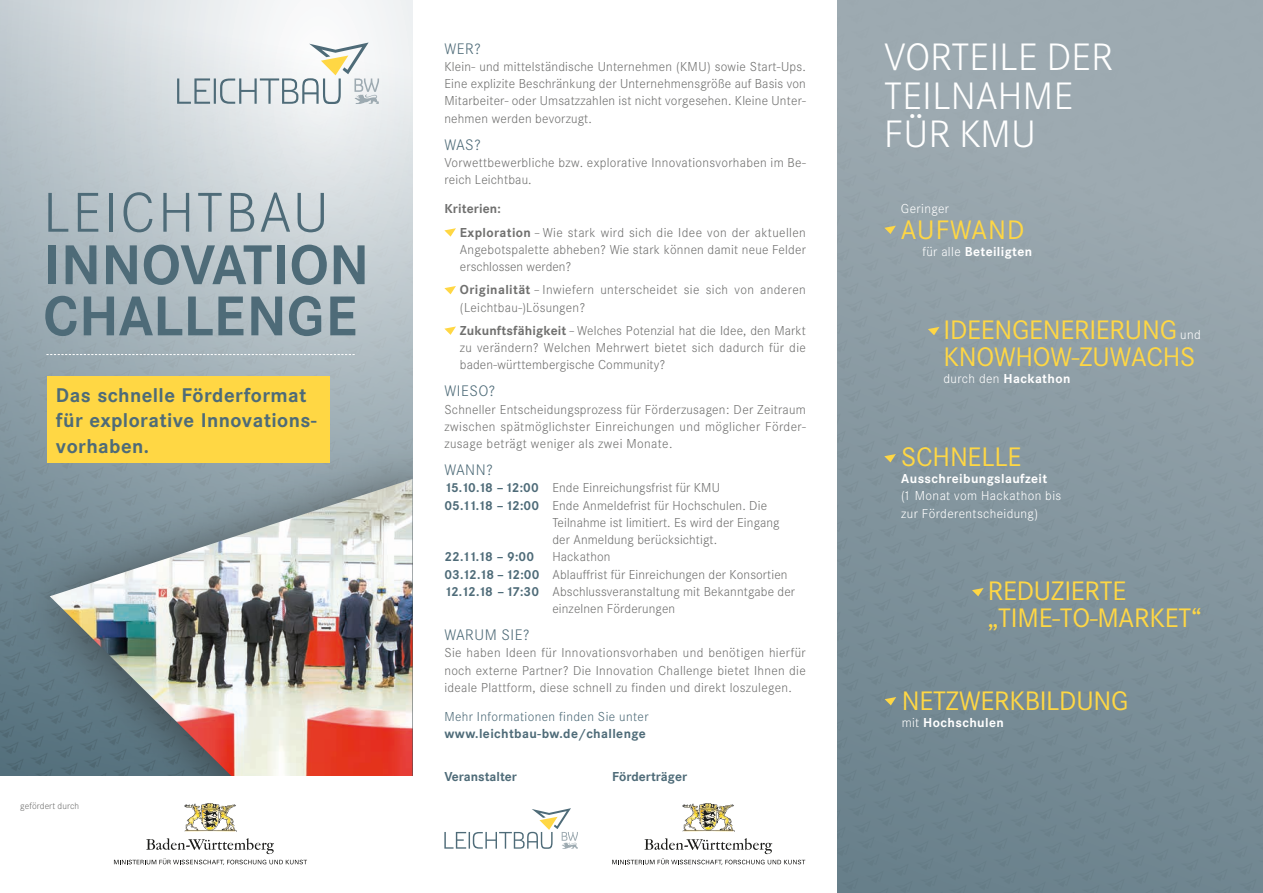
<style>
.page{position:relative;width:1263px;height:893px;background:#fff}
.page>*{position:absolute;margin:0;border:0;box-sizing:border-box;transform-origin:0 0}
.t1{font:700 54.9px/51.2px "Corporate SBQ";letter-spacing:.005em;color:#4e6b78}
.t2{font:300 54.9px "Corporate SBQ";letter-spacing:.045em;color:#4e6b78}
.t3{font:300 37.5px/38.7px "Corporate SBQ";letter-spacing:.005em;color:#fff}
.t4{font:26.25px/26.2px "Corporate SBQ";letter-spacing:-.01em;color:#ffd744}
.t5{font:26.25px "Corporate SBQ";letter-spacing:.03em;color:#ffd744}
.t6{font:700 19.5px/25.5px "Corporate SBQ";letter-spacing:.02em;color:#4e6b78}
.t7{font:300 15px "Corporate SBQ";letter-spacing:.03em;color:#4e6b78}
.t8{font:300 12.75px/17.2px "Corporate SBQ";letter-spacing:.015em;color:#70706f;text-align:justify}
.t9{font:700 12.75px "Corporate SBQ";letter-spacing:.03em;color:#fff}
.t10{font:300 12.75px/17.2px "Corporate SBQ";letter-spacing:.03em;color:#fff}
.t11{font:700 12.75px "Corporate SBQ";color:#4e6b78}
.t12{font:300 12.75px "Corporate SBQ";letter-spacing:.03em;color:#4e6b78}
.t13{font:700 12.75px "Corporate SBQ";letter-spacing:.03em;color:#4e6b78}
.t14{font:300 9px "Corporate SBQ";letter-spacing:.01em;color:#70706f}
.s1{font-weight:700}
.s2{font-weight:700;color:#4e6b78}
.s3{font-weight:300}
.s4{font-weight:300;font-size:12.75px;color:#fff}
</style>
<div class="page">
<svg style="left:444px;top:228px;width:12px;height:9px"></svg>
<svg style="left:444px;top:286px;width:12px;height:8px"></svg>
<svg style="left:444px;top:326px;width:12px;height:9px"></svg>
<img style="left:683px;top:803px;width:52px;height:28px">
<svg style="left:612px;top:838px;width:193px;height:27px"></svg>
<svg style="left:444px;top:808px;width:134px;height:41px"></svg>
<div style="left:838px;top:0;width:425px;height:893px;background:linear-gradient(to bottom,#a4afb6,#6c838d)"></div>
<svg style="left:884px;top:226px;width:12px;height:8px"></svg>
<svg style="left:928px;top:327px;width:11px;height:8px"></svg>
<svg style="left:884px;top:454px;width:12px;height:8px"></svg>
<svg style="left:885px;top:697px;width:11px;height:8px"></svg>
<svg style="left:972px;top:588px;width:12px;height:8px"></svg>
<svg style="left:0;top:0;width:412px;height:776px;background:#bfc9ce"></svg>
<svg style="left:177px;top:43px;width:202px;height:61px"></svg>
<div style="left:12px;top:435px;width:400px;height:458px;background:#1d1d1b;opacity:.65"></div>
<img style="left:50px;top:479px;width:362px;height:298px">
<svg style="left:46px;top:354px;width:309px;height:1px"></svg>
<div style="left:47px;top:377px;width:283px;height:86px;background:#ffd744"></div>
<div style="left:0;top:777px;width:412px;height:116px;background:#fff"></div>
<img style="left:185px;top:803px;width:52px;height:28px">
<svg style="left:114px;top:838px;width:193px;height:27px"></svg>
<h1 class="t2" style="left:43px;top:181px;width:287px">LEICHTBAU</h1>
<h1 class="t1" style="left:43px;top:240px;width:327px">INNOVATION<br>CHALLENGE</h1>
<h3 class="t6" style="left:56px;top:383px;width:262px">Das schnelle Förderformat für explorative Innovations&shy;vorhaben.</h3>
<p class="t14" style="left:20px;top:800px;width:61px">gefördert durch</p>
<p class="t7" style="left:444px;top:40px;width:38px">WER?</p>
<p class="t8" style="left:444px;top:58px;width:363px">Klein- und mittelständische Unternehmen (KMU) sowie Start-Ups.<br>Eine explizite Beschränkung der Unternehmensgröße auf Basis von Mitarbeiter- oder Umsatzzahlen ist nicht vorgesehen. Kleine Unter&shy;nehmen werden bevorzugt.</p>
<p class="t7" style="left:444px;top:136px;width:38px">WAS?</p>
<p class="t8" style="left:444px;top:154px;width:363px">Vorwettbewerbliche bzw. explorative Innovationsvorhaben im Be&shy;reich Leichtbau.</p>
<p class="t8" style="left:460px;top:197px;width:347px;line-height:23.2px;text-indent:-16px"><span class="s1">Kriterien:<br>Exploration</span> – Wie stark wird sich die Idee von der aktuellen</p>
<p class="t8" style="left:460px;top:241px;width:347px">Angebotspalette abheben? Wie stark können damit neue Felder erschlossen werden?</p>
<p class="t8" style="left:460px;top:281px;width:347px"><span class="s1">Originalität</span> – Inwiefern unterscheidet sie sich von anderen (Leichtbau-)Lösungen?</p>
<p class="t8" style="left:460px;top:322px;width:347px"><span class="s1">Zukunftsfähigkeit</span> –Welches Potenzial hat die Idee, den Markt zu verändern? Welchen Mehrwert bietet sich dadurch für die baden-württembergische Community?</p>
<p class="t7" style="left:444px;top:382px;width:53px">WIESO?</p>
<p class="t8" style="left:444px;top:401px;width:363px">Schneller Entscheidungsprozess für Förderzusagen: Der Zeitraum zwischen spätmöglichster Einreichungen und möglicher Förder&shy;zusage beträgt weniger als zwei Monate.</p>
<p class="t7" style="left:444px;top:461px;width:50px">WANN?</p>
<p class="t8" style="left:444px;top:479px;width:277px"><span class="s2">15.10.18 –12:00</span> Ende Einreichungsfrist für KMU</p>
<p class="t8" style="left:444px;top:497px;width:324px"><span class="s2">05.11.18 – 12:00</span> Ende Anmeldefrist für Hochschulen. Die</p>
<p class="t8" style="left:552px;top:514px;width:229px">Teilnahme ist limitiert. Es wird der Eingang</p>
<p class="t8" style="left:552px;top:531px;width:166px">der Anmeldung berücksichtigt.</p>
<p class="t11" style="left:444px;top:549px;width:91px">22.11.18 – 9:00</p>
<p class="t8" style="left:552px;top:548px;width:60px">Hackathon</p>
<p class="t8" style="left:444px;top:566px;width:345px"><span class="s2">03.12.18 –12:00</span> Ablauffrist für Einreichungen der Konsortien</p>
<p class="t8" style="left:444px;top:583px;width:352px"><span class="s2">12.12.18 –17:30</span> Abschlussveranstaltung mit Bekanntgabe der</p>
<p class="t8" style="left:552px;top:600px;width:124px">einzelnen Förderungen</p>
<p class="t7" style="left:444px;top:626px;width:87px">WARUM SIE?</p>
<p class="t8" style="left:444px;top:644px;width:363px">Sie haben Ideen für Innovationsvorhaben und benötigen hierfür noch externe Partner? Die Innovation Challenge bietet Ihnen die ideale Plattform, diese schnell zu finden und direkt loszulegen.</p>
<p class="t12" style="left:444px;top:709px;width:206px">Mehr Informationen finden Sie unter</p>
<p class="t13" style="left:444px;top:726px;width:203px">www.leichtbau-bw.de/challenge</p>
<p class="t11" style="left:444px;top:769px;width:74px">Veranstalter</p>
<p class="t11" style="left:612px;top:769px;width:76px">Förderträger</p>
<h2 class="t3" style="left:884px;top:38px;width:231px">VORTEILE DER<br>TEILNAHME<br>FÜR KMU</h2>
<p class="t10" style="left:901px;top:200px;width:50px">Geringer</p>
<h3 class="t5" style="left:901px;top:214px;width:125px">AUFWAND</h3>
<p class="t9" style="left:922px;top:244px;width:111px"><span class="s3">für alle</span> Beteiligten</p>
<h3 class="t4" style="left:943px;top:317px;width:259px">IDEENGENERIERUNG <span class="s4">und<br></span>KNOWHOW-ZUWACHS</h3>
<p class="t9" style="left:943px;top:371px;width:128px"><span class="s3">durch den</span> Hackathon</p>
<h3 class="t4" style="left:901px;top:444px;width:121px">SCHNELLE</h3>
<p class="t9" style="left:901px;top:471px;width:147px">Ausschreibungslaufzeit</p>
<p class="t10" style="left:901px;top:488px;width:161px">(1 Monat vom Hackathon bis zur Förderentscheidung)</p>
<h3 class="t4" style="left:988px;top:578px;width:215px">REDUZIERTE „TIME-TO-MARKET“</h3>
<h3 class="t4" style="left:902px;top:688px;width:228px">NETZWERKBILDUNG</h3>
<p class="t9" style="left:902px;top:715px;width:104px"><span class="s3">mit</span> Hochschulen</p>
</div>
